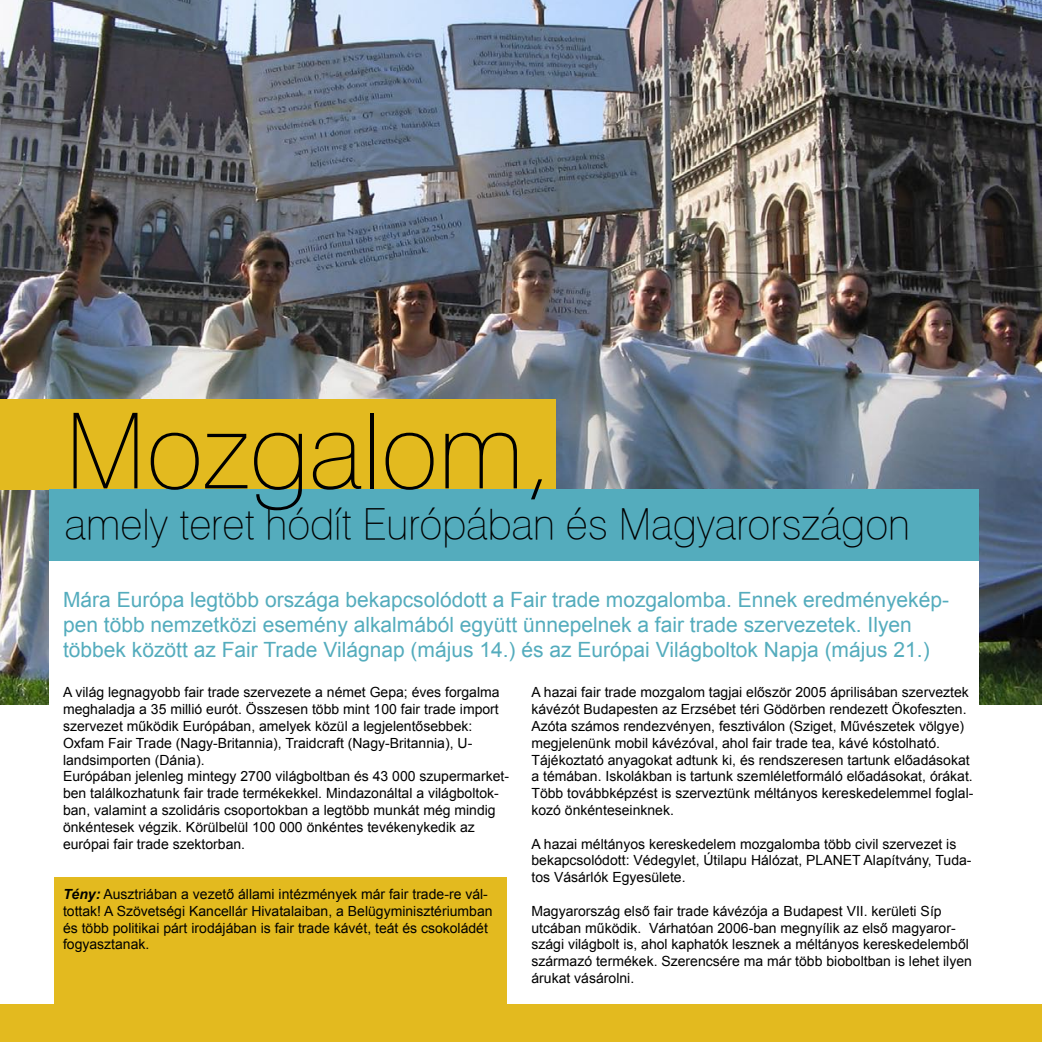
<style>
.page{position:relative;width:1042px;height:1042px;background:#fff}
.page>*{position:absolute;margin:0;border:0;box-sizing:border-box;transform-origin:0 0}
.t1{font:105px "Hu Thina";color:#000}
.t2{font:42px "Hu Thina";color:#000}
.t3{font:21px/25.2px "Arial";color:#54acbd}
.t4{font:14px/16.8px "Arial";color:#000}
.s1{font-weight:700;font-style:italic}
</style>
<div class="page">
<img style="left:0;top:0;width:1042px;height:705px">
<div style="left:50px;top:503px;width:929px;height:238px;background:#fff"></div>
<div style="left:0;top:399px;width:556px;height:90px;background:#e3ba1f"></div>
<div style="left:0;top:1004px;width:1042px;height:38px;background:#e3ba1f"></div>
<div style="left:49px;top:489px;width:930px;height:72px;background:#54acbd"></div>
<div style="left:55px;top:876px;width:452px;height:134px;background:#e3ba1f"></div>
<h1 class="t1" style="left:65px;top:387px;width:488px">Mozgalom,</h1>
<h2 class="t2" style="left:65px;top:498px;width:846px">amely teret hódít Európában és Magyarországon</h2>
<p class="t3" style="left:63px;top:587px;width:888px">Mára Európa legtöbb országa bekapcsolódott a Fair trade mozgalomba. Ennek eredményekép&shy;pen több nemzetközi esemény alkalmából együtt ünnepelnek a fair trade szervezetek. Ilyen többek között az Fair Trade Világnap (május 14.) és az Európai Világboltok Napja (május 21.)</p>
<p class="t4" style="left:63px;top:684px;width:447px">A világ legnagyobb fair trade szervezete a német Gepa; éves forgalma meghaladja a 35 millió eurót. Összesen több mint 100 fair trade import szervezet működik Európában, amelyek közül a legjelentősebbek:<br>Oxfam Fair Trade (Nagy-Britannia), Traidcraft (Nagy-Britannia), U&shy;landsimporten (Dánia).<br>Európában jelenleg mintegy 2700 világboltban és 43 000 szupermarket&shy;ben találkozhatunk fair trade termékekkel. Mindazonáltal a világboltok&shy;ban, valamint a szolidáris csoportokban a legtöbb munkát még mindig önkéntesek végzik. Körülbelül 100 000 önkéntes tevékenykedik az európai fair trade szektorban.</p>
<p class="t4" style="left:63px;top:886px;width:431px"><span class="s1">Tény:</span> Ausztriában a vezető állami intézmények már fair trade-re vál&shy;tottak! A Szövetségi Kancellár Hivatalaiban, a Belügyminisztériumban és több politikai párt irodájában is fair trade kávét, teát és csokoládét fogyasztanak.</p>
<p class="t4" style="left:531px;top:684px;width:443px">A hazai fair trade mozgalom tagjai először 2005 áprilisában szerveztek kávézót Budapesten az Erzsébet téri Gödörben rendezett Ökofeszten.<br>Azóta számos rendezvényen, fesztiválon (Sziget, Művészetek völgye) megjelenünk mobil kávézóval, ahol fair trade tea, kávé kóstolható.<br>Tájékoztató anyagokat adtunk ki, és rendszeresen tartunk előadásokat a témában. Iskolákban is tartunk szemléletformáló előadásokat, órákat.<br>Több továbbképzést is szerveztünk méltányos kereskedelemmel foglal&shy;kozó önkénteseinknek.</p>
<p class="t4" style="left:531px;top:835px;width:441px">A hazai méltányos kereskedelem mozgalomba több civil szervezet is bekapcsolódott: Védegylet, Útilapu Hálózat, PLANET Alapítvány, Tuda&shy;tos Vásárlók Egyesülete.</p>
<p class="t4" style="left:531px;top:902px;width:442px">Magyarország első fair trade kávézója a Budapest VII. kerületi Síp utcában működik. Várhatóan 2006-ban megnyílik az első magyaror&shy;szági világbolt is, ahol kaphatók lesznek a méltányos kereskedelemből származó termékek. Szerencsére ma már több bioboltban is lehet ilyen árukat vásárolni.</p>
</div>
